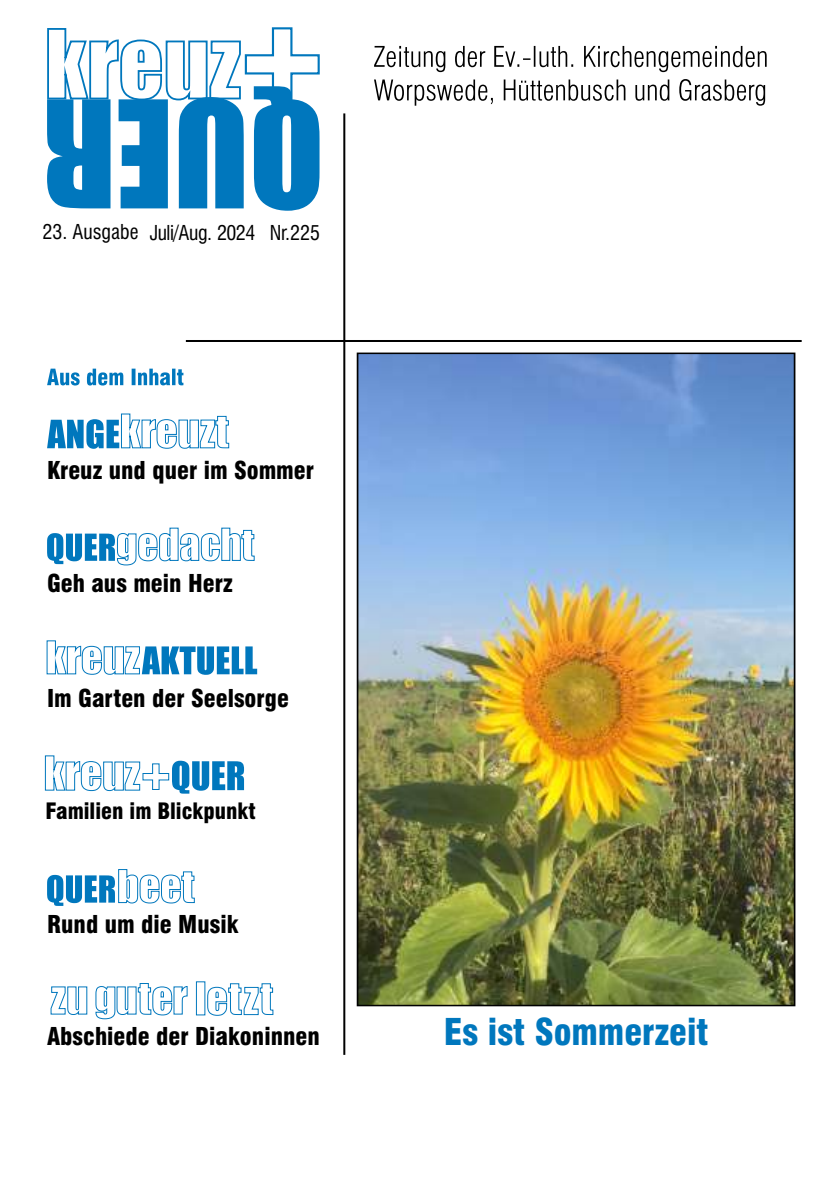
<style>
.page{position:relative;width:840px;height:1191px;background:#fff}
.page>*{position:absolute;margin:0;border:0;box-sizing:border-box;transform-origin:0 0}
.t1{font:900 condensed 36px "Swiss 721 BT";color:#0077bd}
.t2{font:900 condensed 24px "Swiss 721 BT";color:#000}
.t3{font:900 condensed 22px "Swiss 721 BT";color:#000}
.t4{font:condensed 20px "Swiss 721 BT";color:#000}
</style>
<div class="page">
<img style="left:359px;top:355px;width:433px;height:648px">
<div style="left:356px;top:352px;width:439px;height:654px;border:2px solid #000"></div>
<svg style="left:50px;top:981px;width:224px;height:38px"></svg>
<svg style="left:47px;top:869px;width:148px;height:37px"></svg>
<svg style="left:45px;top:755px;width:199px;height:38px"></svg>
<svg style="left:46px;top:640px;width:211px;height:35px"></svg>
<svg style="left:47px;top:527px;width:208px;height:39px"></svg>
<svg style="left:47px;top:413px;width:182px;height:36px"></svg>
<hr style="left:186px;top:340px;width:615px;height:2px;background:#000">
<hr style="left:343px;top:113px;width:2px;height:941px;background:#000">
<svg style="left:374px;top:46px;width:392px;height:60px"></svg>
<svg style="left:47px;top:369px;width:136px;height:16px"></svg>
<svg style="left:47px;top:27px;width:273px;height:184px"></svg>
<p class="t4" style="left:42px;top:224px;width:279px">23. Ausgabe Juli/Aug. 2024 Nr.225</p>
<p class="t2" style="left:47px;top:461px;width:268px">Kreuz und quer im Sommer</p>
<p class="t2" style="left:47px;top:573px;width:187px">Geh aus mein Herz</p>
<p class="t2" style="left:47px;top:688px;width:243px">Im Garten der Seelsorge</p>
<p class="t3" style="left:45px;top:802px;width:212px">Familien im Blickpunkt</p>
<p class="t2" style="left:47px;top:914px;width:193px">Rund um die Musik</p>
<p class="t2" style="left:47px;top:1027px;width:274px">Abschiede der Diakoninnen</p>
<h1 class="t1" style="left:443px;top:1017px;width:266px">Es ist Sommerzeit</h1>
</div>
